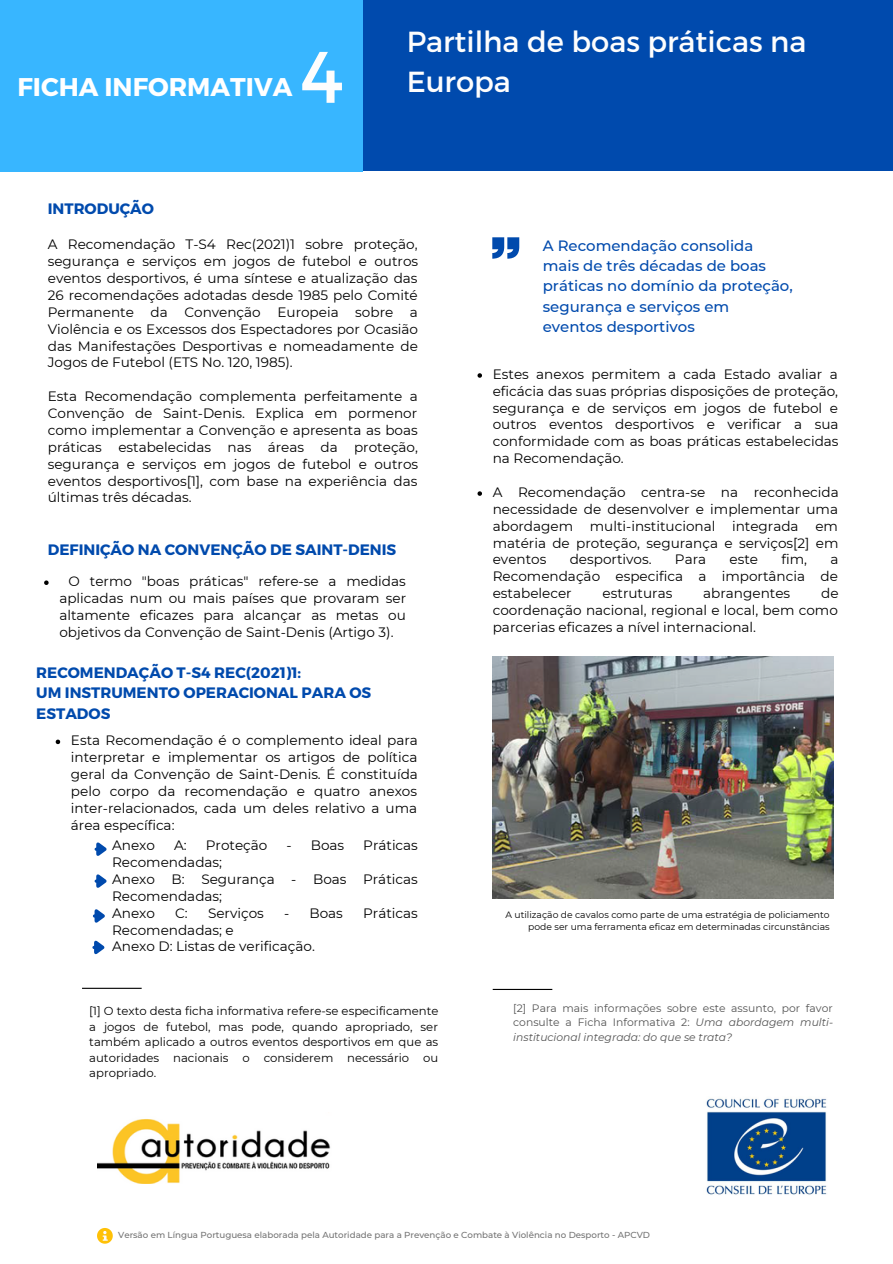
<style>
.page{position:relative;width:893px;height:1264px;background:#fff}
.page>*{position:absolute;margin:0;border:0;box-sizing:border-box;transform-origin:0 0}
.t1{font:72.75px "Montserrat";color:#fdfdfd}
.t2{font:28.95px "Montserrat";color:#fdfdfd}
.t3{font:700 25.65px "Montserrat";color:#fff}
.t4{font:700 15.15px/20.2px "Montserrat";color:#004aad}
.t5{font:500 14.85px/20.2px "Montserrat";color:#004aad}
.t6{font:13.65px/16.8px "Montserrat";color:#000;text-align:justify}
.t7{font:11.7px/15.6px "Montserrat";color:#000;text-align:justify}
.t8{font:10.8px/14.4px "Montserrat";color:#545454;text-align:justify}
.t9{font:9.15px/12.3px "Montserrat";color:#000;text-align:right}
.t10{font:500 8.7px "Montserrat";color:#737373}
.s1{font-style:italic}
</style>
<div class="page">
<div style="left:363px;top:0;width:529px;height:171px;background:#004aad"></div>
<div style="left:0;top:0;width:363px;height:171px;background:#38b6ff"></div>
<hr style="left:82px;top:987px;width:60px;height:1px;background:#000">
<img style="left:706px;top:1098px;width:121px;height:97px">
<img style="left:97px;top:1119px;width:234px;height:64px">
<svg style="left:97px;top:1228px;width:16px;height:15px"></svg>
<svg style="left:92px;top:909px;width:13px;height:14px"></svg>
<svg style="left:94px;top:874px;width:13px;height:14px"></svg>
<svg style="left:92px;top:940px;width:13px;height:15px"></svg>
<svg style="left:94px;top:842px;width:13px;height:14px"></svg>
<svg style="left:492px;top:237px;width:27px;height:22px"></svg>
<hr style="left:492px;top:988px;width:60px;height:2px;background:#000">
<img style="left:492px;top:656px;width:341px;height:242px">
<svg style="left:44px;top:580px;width:5px;height:5px"></svg>
<svg style="left:477px;top:373px;width:5px;height:5px"></svg>
<svg style="left:477px;top:491px;width:5px;height:5px"></svg>
<svg style="left:56px;top:739px;width:4px;height:5px"></svg>
<p class="t3" style="left:17px;top:70px;width:276px">FICHA INFORMATIVA</p>
<p class="t1" style="left:300px;top:30px;width:45px">4</p>
<p class="t4" style="left:48px;top:198px;width:108px">INTRODUÇÃO</p>
<p class="t2" style="left:406px;top:23px;width:401px">Partilha de boas práticas na</p>
<p class="t2" style="left:406px;top:63px;width:106px">Europa</p>
<p class="t6" style="left:48px;top:236px;width:372px">A Recomendação T-S4 Rec(2021)1 sobre proteção, segurança e serviços em jogos de futebol e outros eventos desportivos, é uma síntese e atualização das 26 recomendações adotadas desde 1985 pelo Comité Permanente da Convenção Europeia sobre a Violência e os Excessos dos Espectadores por Ocasião das Manifestações Desportivas e nomeadamente de Jogos de Futebol (ETS No. 120, 1985).</p>
<p class="t6" style="left:48px;top:388px;width:372px">Esta Recomendação complementa perfeitamente a Convenção de Saint-Denis. Explica em pormenor como implementar a Convenção e apresenta as boas práticas estabelecidas nas áreas da proteção, segurança e serviços em jogos de futebol e outros eventos desportivos[1], com base na experiência das últimas três décadas.</p>
<p class="t4" style="left:48px;top:538px;width:350px">DEFINIÇÃO NA CONVENÇÃO DE SAINT-DENIS</p>
<p class="t6" style="left:59px;top:573px;width:348px;text-indent:9px">O termo "boas práticas" refere-se a medidas aplicadas num ou mais países que provaram ser altamente eficazes para alcançar as metas ou objetivos da Convenção de Saint-Denis (Artigo 3).</p>
<p class="t4" style="left:36px;top:661px;width:266px">RECOMENDAÇÃO T-S4 REC(2021)1:</p>
<p class="t4" style="left:36px;top:682px;width:336px">UM INSTRUMENTO OPERACIONAL PARA OS<br>ESTADOS</p>
<p class="t6" style="left:71px;top:732px;width:348px">Esta Recomendação é o complemento ideal para interpretar e implementar os artigos de política geral da Convenção de Saint-Denis. É constituída pelo corpo da recomendação e quatro anexos inter-relacionados, cada um deles relativo a uma área específica:</p>
<p class="t6" style="left:112px;top:837px;width:44px">Anexo</p>
<p class="t6" style="left:174px;top:837px;width:14px">A:</p>
<p class="t6" style="left:206px;top:837px;width:63px">Proteção</p>
<p class="t6" style="left:286px;top:837px;width:59px">- Boas</p>
<p class="t6" style="left:363px;top:837px;width:56px">Práticas</p>
<p class="t6" style="left:112px;top:853px;width:111px">Recomendadas;</p>
<p class="t6" style="left:112px;top:870px;width:307px">Anexo B: Segurança - Boas Práticas<br>Recomendadas;</p>
<p class="t6" style="left:112px;top:904px;width:44px">Anexo</p>
<p class="t6" style="left:175px;top:904px;width:14px">C:</p>
<p class="t6" style="left:208px;top:904px;width:57px">Serviços</p>
<p class="t6" style="left:284px;top:904px;width:60px">- Boas</p>
<p class="t6" style="left:363px;top:904px;width:56px">Práticas</p>
<p class="t6" style="left:112px;top:921px;width:123px">Recomendadas; e</p>
<p class="t6" style="left:112px;top:938px;width:204px">Anexo D: Listas de verificação.</p>
<p class="t7" style="left:89px;top:1003px;width:351px">[1] O texto desta ficha informativa refere-se especificamente a jogos de futebol, mas pode, quando apropriado, ser também aplicado a outros eventos desportivos em que as autoridades nacionais o considerem necessário ou apropriado.</p>
<p class="t5" style="left:542px;top:235px;width:251px">A Recomendação consolida mais de três décadas de boas práticas no domínio da proteção, segurança e serviços em eventos desportivos</p>
<p class="t6" style="left:492px;top:365px;width:347px">Estes anexos permitem a cada Estado avaliar a eficácia das suas próprias disposições de proteção, segurança e de serviços em jogos de futebol e outros eventos desportivos e verificar a sua conformidade com as boas práticas estabelecidas na Recomendação.</p>
<p class="t6" style="left:492px;top:483px;width:347px">A Recomendação centra-se na reconhecida necessidade de desenvolver e implementar uma abordagem multi-institucional integrada em matéria de proteção, segurança e serviços[2] em eventos</p>
<p class="t6" style="left:569px;top:551px;width:83px">desportivos.</p>
<p class="t6" style="left:675px;top:551px;width:33px">Para</p>
<p class="t6" style="left:729px;top:551px;width:30px">este</p>
<p class="t6" style="left:781px;top:551px;width:27px">fim,</p>
<p class="t6" style="left:492px;top:551px;width:347px;text-indent:337px">a Recomendação especifica a importância de estabelecer</p>
<p class="t6" style="left:492px;top:585px;width:347px;text-indent:328px">de coordenação nacional, regional e local, bem como parcerias eficazes a nível internacional.</p>
<p class="t6" style="left:602px;top:585px;width:71px">estruturas</p>
<p class="t6" style="left:703px;top:585px;width:88px">abrangentes</p>
<p class="t9" style="left:505px;top:908px;width:325px">A utilização de cavalos como parte de uma estratégia de policiamento pode ser uma ferramenta eficaz em determinadas circunstâncias</p>
<p class="t8" style="left:513px;top:1000px;width:321px">[2] Para mais informações sobre este assunto, por favor consulte a Ficha Informativa 2: <span class="s1">Uma abordagem multi&shy;institucional integrada: do que se trata?</span></p>
<p class="t10" style="left:118px;top:1229px;width:533px">Versão em Língua Portuguesa elaborada pela Autoridade para a Prevenção e Combate à Violência no Desporto - APCVD</p>
</div>
